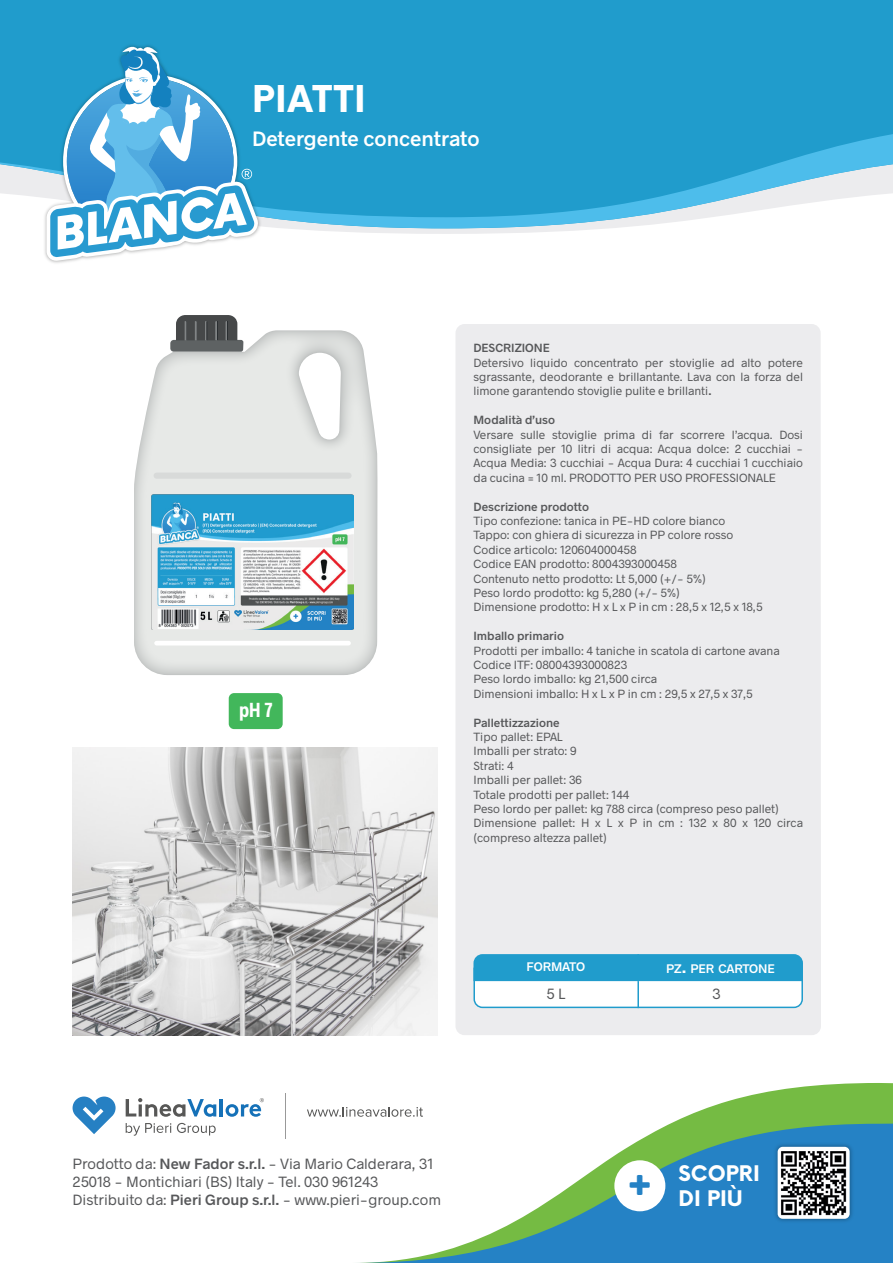
<style>
.page{position:relative;width:893px;height:1263px;background:#fff}
.page>*{position:absolute;margin:0;border:0;box-sizing:border-box;transform-origin:0 0}
.t1{font:700 36px "Now";letter-spacing:.025em;color:#fff}
.t2{font:600 21px "Radnika";color:#fff}
.t3{font:700 21px/25.2px "Now";color:#fff}
.t4{font:700 condensed 20.55px "Radnika";color:#fff;scale:.95 1}
.t5{font:15px/18px "Radnika";color:#57585a}
.t6{font:600 12.6px "Radnika";color:#fff}
.t7{font:12px/14.4px "Radnika";color:#57585a}
.t8{font:600 12px "Radnika";color:#57585a}
.s1{font-weight:600}
.s2{font-size:18px}
</style>
<div class="page">
<div style="left:455px;top:324px;width:366px;height:711px;background:#ececee;border-radius:9px"></div>
<div style="left:0;top:0;width:893px;height:120px;background:#209ccc"></div>
<svg style="left:0;top:120px;width:893px;height:108px;background:#4db1d8"></svg>
<svg style="left:473px;top:954px;width:330px;height:54px;background:#89cae3"></svg>
<img style="left:72px;top:747px;width:365px;height:288px">
<svg style="left:672px;top:1083px;width:221px;height:40px;fill:#75bb43"></svg>
<svg style="left:358px;top:1123px;width:535px;height:140px"></svg>
<div style="left:614px;top:1160px;width:51px;height:51px;background:#fff;border-radius:50%"></div>
<img style="left:41px;top:41px;width:223px;height:222px">
<svg style="left:47px;top:42px;width:211px;height:219px"></svg>
<svg style="left:73px;top:1096px;width:43px;height:38px"></svg>
<svg style="left:126px;top:1098px;width:90px;height:19px"></svg>
<hr style="left:220px;top:1099px;width:3px;height:17px;background:#1571b8">
<svg style="left:126px;top:1123px;width:45px;height:13px"></svg>
<svg style="left:177px;top:1123px;width:39px;height:12px"></svg>
<svg style="left:226px;top:1098px;width:38px;height:19px"></svg>
<svg style="left:307px;top:1107px;width:116px;height:10px"></svg>
<hr style="left:285px;top:1093px;width:1px;height:45px;background:#999">
<div style="left:229px;top:693px;width:54px;height:36px;background:#42b75b;border-radius:5px"></div>
<img style="left:771px;top:1140px;width:85px;height:85px">
<div style="left:778px;top:1147px;width:72px;height:72px;background:#fff;border-radius:5px"></div>
<img style="left:781px;top:1151px;width:65px;height:64px">
<svg style="left:134px;top:330px;width:243px;height:345px;background:#e4e6e5"></svg>
<svg style="left:170px;top:315px;width:73px;height:37px;background:#686b6c"></svg>
<div style="left:157px;top:473px;width:192px;height:6px;background:#d8dad9"></div>
<hr style="left:157px;top:641px;width:192px;height:4px;background:#fff">
<img style="left:152px;top:494px;width:201px;height:135px">
<h1 class="t1" style="left:252px;top:73px;width:115px">PIATTI</h1>
<h2 class="t2" style="left:252px;top:125px;width:229px">Detergente concentrato</h2>
<h3 class="t4" style="left:239px;top:696px;width:37px">pH 7</h3>
<p class="t8" style="left:473px;top:340px;width:78px">DESCRIZIONE</p>
<p class="t7" style="left:473px;top:355px;width:331px;text-align:justify">Detersivo liquido concentrato per stoviglie ad alto potere sgrassante, deodorante e brillantante. Lava con la forza del limone garantendo stoviglie pulite e brillanti<span class="s1">.</span></p>
<p class="t8" style="left:473px;top:412px;width:83px">Modalità d’uso</p>
<p class="t7" style="left:473px;top:427px;width:331px;text-align:justify">Versare sulle stoviglie prima di far scorrere l’acqua. Dosi consigliate per 10 litri di acqua: Acqua dolce: 2 cucchiai - Acqua Media: 3 cucchiai - Acqua Dura: 4 cucchiai 1 cucchiaio da cucina = 10 ml. PRODOTTO PER USO PROFESSIONALE</p>
<p class="t8" style="left:473px;top:498px;width:117px">Descrizione prodotto</p>
<p class="t7" style="left:473px;top:513px;width:291px">Tipo confezione: tanica in PE-HD colore bianco Tappo: con ghiera di sicurezza in PP colore rosso Codice articolo: 120604000458<br>Codice EAN prodotto: 8004393000458<br>Contenuto netto prodotto: Lt 5,000 (+/- 5%)<br>Peso lordo prodotto: kg 5,280 (+/- 5%)<br>Dimensione prodotto: H x L x P in cm : 28,5 x 12,5 x 18,5</p>
<p class="t8" style="left:473px;top:628px;width:92px">Imballo primario</p>
<p class="t7" style="left:473px;top:643px;width:308px">Prodotti per imballo: 4 taniche in scatola di cartone avana Codice ITF: 08004393000823<br>Peso lordo imballo: kg 21,500 circa<br>Dimensioni imballo: H x L x P in cm : 29,5 x 27,5 x 37,5</p>
<p class="t8" style="left:473px;top:714px;width:88px">Pallettizzazione</p>
<p class="t7" style="left:473px;top:729px;width:331px">Tipo pallet: EPAL<br>Imballi per strato: 9<br>Strati: 4<br>Imballi per pallet: 36<br>Totale prodotti per pallet: 144<br>Peso lordo per pallet: kg 788 circa (compreso peso pallet)<br>Dimensione pallet: H x L x P in cm : 132 x 80 x 120 circa (compreso altezza pallet)</p>
<p class="t6" style="left:527px;top:958px;width:60px">FORMATO</p>
<p class="t5" style="left:546px;top:984px;width:20px">5 L</p>
<p class="t6" style="left:666px;top:960px;width:110px">PZ<span class="s2">.</span> PER CARTONE</p>
<p class="t5" style="left:712px;top:984px;width:10px">3</p>
<p class="t5" style="left:73px;top:1154px;width:370px">Prodotto da: <span class="s1">New Fador s.r.l.</span> - Via Mario Calderara, 31<br>25018 - Montichiari (BS) Italy - Tel. 030 961243<br>Distribuito da: <span class="s1">Pieri Group s.r.l.</span> - www.pieri-group.com</p>
<h2 class="t3" style="left:678px;top:1160px;width:83px">SCOPRI<br>DI PIÙ</h2>
</div>
